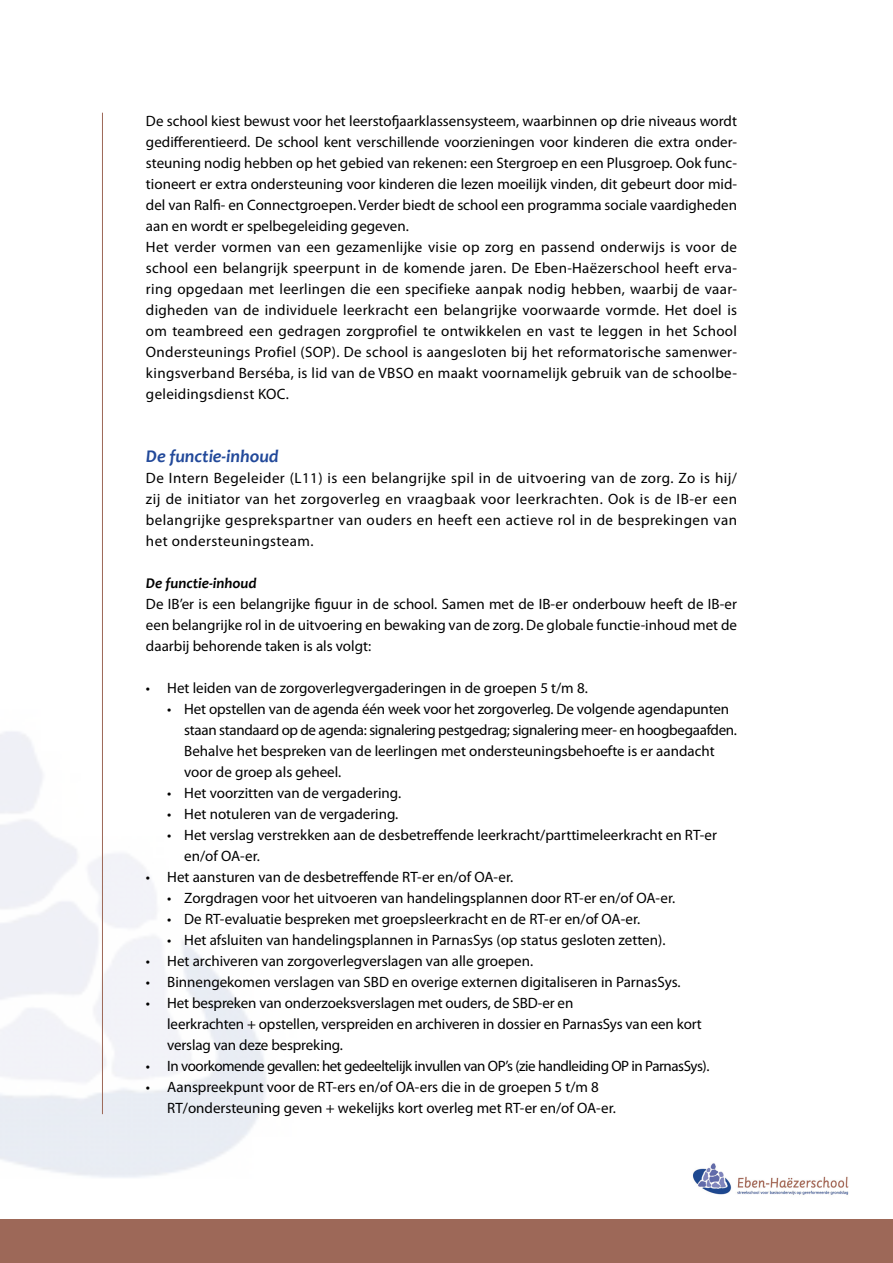
<style>
.page{position:relative;width:893px;height:1263px;background:#fff}
.page>*{position:absolute;margin:0;border:0;box-sizing:border-box;transform-origin:0 0}
.t1{font:italic 700 18px "Candara";color:#22499a}
.t2{font:15px/21px "Myriad Pro";color:#000}
.t3{font:15px "Myriad Pro";letter-spacing:-.03em;color:#000}
.t4{font:italic 700 15px "Candara";color:#000}
</style>
<div class="page">
<hr style="left:102px;top:113px;width:1px;height:1001px;background:#9d6858">
<div style="left:0;top:1219px;width:893px;height:44px;background:#9d6858"></div>
<img style="left:693px;top:1163px;width:156px;height:32px">
<p class="t2" style="left:146px;top:110px;width:593px">De school kiest bewust voor het leerstofjaarklassensysteem, waarbinnen op drie niveaus wordt gedifferentieerd. De school kent verschillende voorzieningen voor kinderen die extra onder&shy;steuning nodig hebben op het gebied van rekenen: een Stergroep en een Plusgroep. Ook func&shy;tioneert er extra ondersteuning voor kinderen die lezen moeilijk vinden, dit gebeurt door mid&shy;del van Ralfi- en Connectgroepen. Verder biedt de school een programma sociale vaardigheden aan en wordt er spelbegeleiding gegeven.<br>Het verder vormen van een gezamenlijke visie op zorg en passend onderwijs is voor de school een belangrijk speerpunt in de komende jaren. De Eben-Haëzerschool heeft erva&shy;ring opgedaan met leerlingen die een specifieke aanpak nodig hebben, waarbij de vaar&shy;digheden van de individuele leerkracht een belangrijke voorwaarde vormde. Het doel is om teambreed een gedragen zorgprofiel te ontwikkelen en vast te leggen in het School Ondersteunings Profiel (SOP). De school is aangesloten bij het reformatorische samenwer&shy;kingsverband Berséba, is lid van de VBSO en maakt voornamelijk gebruik van de schoolbe&shy;geleidingsdienst KOC.</p>
<p class="t1" style="left:146px;top:445px;width:134px">De functie-inhoud</p>
<p class="t2" style="left:146px;top:467px;width:592px;text-align:justify">De Intern Begeleider (L11) is een belangrijke spil in de uitvoering van de zorg. Zo is hij/ zij de initiator van het zorgoverleg en vraagbaak voor leerkrachten. Ook is de IB-er een belangrijke gesprekspartner van ouders en heeft een actieve rol in de besprekingen van het ondersteuningsteam.</p>
<p class="t4" style="left:146px;top:574px;width:112px">De functie-inhoud</p>
<p class="t2" style="left:146px;top:593px;width:592px;text-align:justify">De IB’er is een belangrijke figuur in de school. Samen met de IB-er onderbouw heeft de IB-er een belangrijke rol in de uitvoering en bewaking van de zorg. De globale functie-inhoud met de daarbij behorende taken is als volgt:</p>
<p class="t2" style="left:146px;top:677px;width:443px">• Het leiden van de zorgoverlegvergaderingen in de groepen 5 t/m 8.</p>
<p class="t2" style="left:184px;top:698px;width:554px;text-indent:-17px">• Het opstellen van de agenda één week voor het zorgoverleg. De volgende agendapunten staan standaard op de agenda: signalering pestgedrag; signalering meer- en hoogbegaafden.<br>Behalve het bespreken van de leerlingen met ondersteuningsbehoefte is er aandacht voor de groep als geheel.</p>
<p class="t2" style="left:167px;top:782px;width:235px">• Het voorzitten van de vergadering.</p>
<p class="t2" style="left:167px;top:803px;width:233px">• Het notuleren van de vergadering.</p>
<p class="t2" style="left:184px;top:824px;width:534px;text-indent:-17px">• Het verslag verstrekken aan de desbetreffende leerkracht/parttimeleerkracht en RT-er en/of OA-er.</p>
<p class="t2" style="left:146px;top:866px;width:369px">• Het aansturen van de desbetreffende RT-er en/of OA-er.</p>
<p class="t2" style="left:167px;top:887px;width:509px">• Zorgdragen voor het uitvoeren van handelingsplannen door RT-er en/of OA-er.</p>
<p class="t2" style="left:167px;top:908px;width:475px">• De RT-evaluatie bespreken met groepsleerkracht en de RT-er en/of OA-er.</p>
<p class="t2" style="left:167px;top:929px;width:500px">• Het afsluiten van handelingsplannen in ParnasSys (op status gesloten zetten).</p>
<p class="t2" style="left:146px;top:950px;width:389px">• Het archiveren van zorgoverlegverslagen van alle groepen.</p>
<p class="t2" style="left:146px;top:971px;width:536px">• Binnengekomen verslagen van SBD en overige externen digitaliseren in ParnasSys.</p>
<p class="t2" style="left:167px;top:992px;width:536px;text-indent:-21px">• Het bespreken van onderzoeksverslagen met ouders, de SBD-er en<br>leerkrachten + opstellen, verspreiden en archiveren in dossier en ParnasSys van een kort verslag van deze bespreking.</p>
<p class="t3" style="left:146px;top:1057px;width:565px">• In voorkomende gevallen: het gedeeltelijk invullen van OP’s (zie handleiding OP in ParnasSys).</p>
<p class="t2" style="left:167px;top:1076px;width:450px;text-indent:-21px">• Aanspreekpunt voor de RT-ers en/of OA-ers die in de groepen 5 t/m 8<br>RT/ondersteuning geven + wekelijks kort overleg met RT-er en/of OA-er.</p>
</div>
